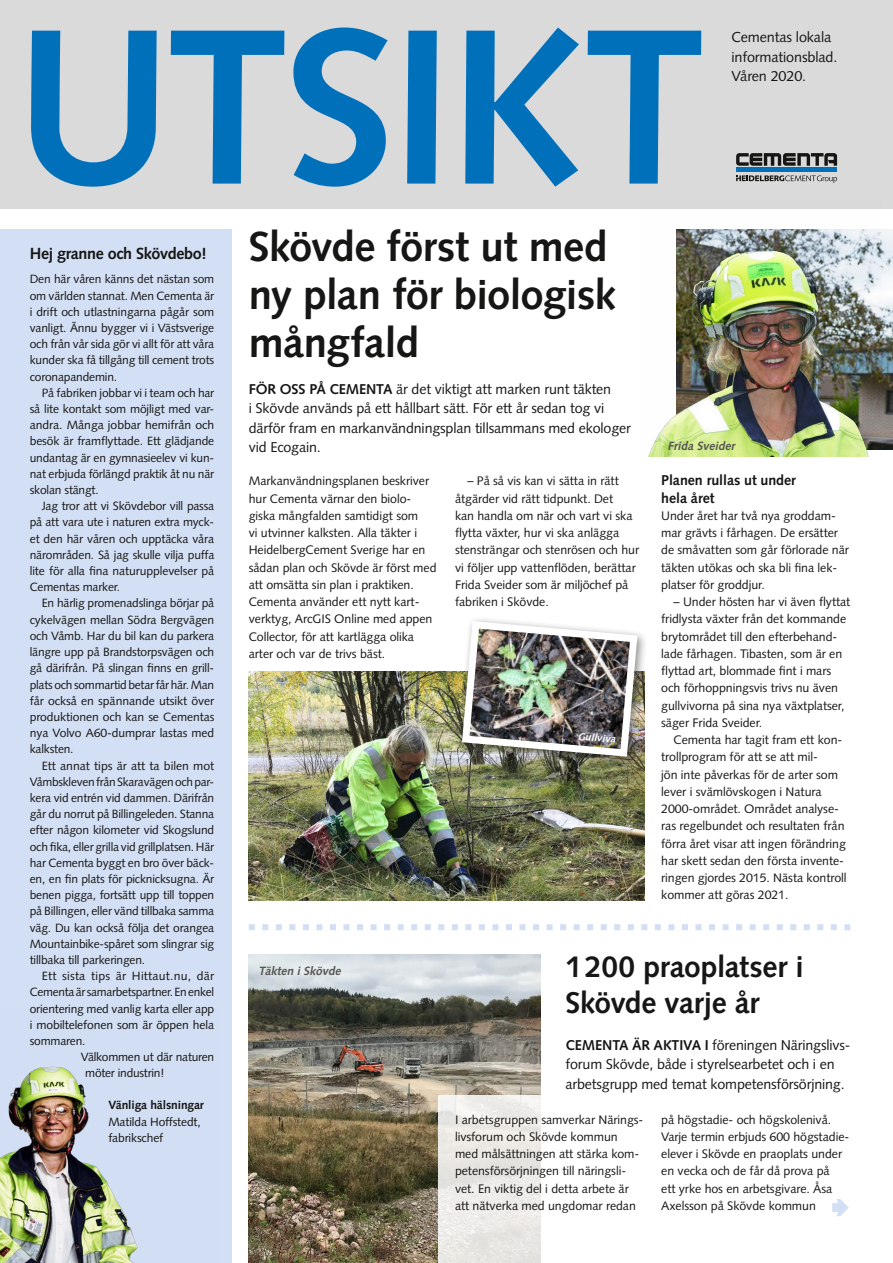
<style>
.page{position:relative;width:893px;height:1263px;background:#fff}
.page>*{position:absolute;margin:0;border:0;box-sizing:border-box;transform-origin:0 0}
.t1{font:700 221.1px "Syntax LT Std";letter-spacing:-.02em;color:#0070bb}
.t2{font:700 42px/48px "Syntax LT Std";letter-spacing:-.015em;color:#161614}
.t3{font:700 30px/36px "Syntax LT Std";letter-spacing:-.01em;color:#161614}
.t4{font:700 16.2px "Syntax LT Std";letter-spacing:-.02em;color:#161614}
.t5{font:14.4px/19.2px "Syntax LT Std";letter-spacing:-.01em;color:#161614}
.t6{font:14.25px/19.5px "Syntax LT Std";letter-spacing:-.01em;color:#161614}
.t7{font:700 14.25px/17.2px "Syntax LT Std";letter-spacing:-.005em;color:#161614}
.t8{font:12.3px/17.2px "Syntax LT Std";letter-spacing:-.005em;color:#161614}
.t9{font:12px/16.2px "Syntax LT Std";letter-spacing:-.015em;color:#161614;text-align:justify}
.t10{font:12px "Syntax LT Std";letter-spacing:.015em;color:#161614}
.t11{font:italic 700 12px "Syntax LT Std";color:#565554}
.t12{font:700 12px "Syntax LT Std";letter-spacing:-.01em;color:#161614}
.t13{font:italic 700 10.5px "Syntax LT Std";color:#fff}
.s1{font-weight:700}
</style>
<div class="page">
<div style="left:0;top:0;width:893px;height:209px;background:#dadada"></div>
<img style="left:249px;top:955px;width:292px;height:308px">
<svg style="left:438px;top:1096px;width:103px;height:167px;fill:#ece9e6"></svg>
<img style="left:249px;top:672px;width:395px;height:229px">
<div style="left:0;top:230px;width:232px;height:1033px;background:#d3dff4"></div>
<svg style="left:832px;top:1199px;width:17px;height:17px"></svg>
<svg style="left:249px;top:924px;width:601px;height:6px"></svg>
<hr style="left:736px;top:167px;width:101px;height:4px;background:#0070bb">
<svg style="left:736px;top:153px;width:101px;height:13px"></svg>
<svg style="left:736px;top:175px;width:101px;height:8px"></svg>
<img style="left:881px;top:230px;width:12px;height:220px">
<img style="left:648px;top:229px;width:233px;height:228px">
<div style="left:457px;top:615px;width:191px;height:153px;background:#161614;opacity:.5"></div>
<img style="left:458px;top:617px;width:183px;height:143px">
<img style="left:0;top:1066px;width:138px;height:197px">
<h1 class="t1" style="left:14px;top:-19px;width:694px">UTSIKT</h1>
<p class="t5" style="left:731px;top:28px;width:108px">Cementas lokala informationsblad.<br>Våren 2020.</p>
<h3 class="t4" style="left:30px;top:244px;width:179px">Hej granne och Skövdebo!</h3>
<p class="t9" style="left:30px;top:271px;width:186px">Den här våren känns det nästan som om världen stannat. Men Cementa är i drift och utlastningarna pågår som vanligt. Ännu bygger vi i Västsverige och från vår sida gör vi allt för att våra kunder ska få tillgång till cement trots coronapandemin.</p>
<p class="t9" style="left:30px;top:385px;width:186px;text-indent:12px">På fabriken jobbar vi i team och har så lite kontakt som möjligt med var&shy;andra. Många jobbar hemifrån och besök är framflyttade. Ett glädjande undantag är en gymnasieelev vi kun&shy;nat erbjuda förlängd praktik åt nu när skolan stängt.</p>
<p class="t9" style="left:30px;top:498px;width:186px;text-indent:12px">Jag tror att vi Skövdebor vill passa på att vara ute i naturen extra myck&shy;et den här våren och upptäcka våra närområden. Så jag skulle vilja puffa lite för alla fina naturupplevelser på Cementas marker.</p>
<p class="t9" style="left:30px;top:595px;width:186px;text-indent:12px">En härlig promenadslinga börjar på cykelvägen mellan Södra Bergvägen och Våmb. Har du bil kan du parkera längre upp på Brandstorpsvägen och gå därifrån. På slingan finns en grill&shy;plats och sommartid betar får här. Man får också en spännande utsikt över produktionen och kan se Cementas nya Volvo A60-dumprar lastas med kalksten.</p>
<p class="t9" style="left:30px;top:757px;width:186px;text-indent:12px">Ett annat tips är att ta bilen mot Våmbskleven från Skaravägen och par&shy;kera vid entrén vid dammen. Därifrån går du norrut på Billingeleden. Stanna efter någon kilometer vid Skogslund och fika, eller grilla vid grillplatsen. Här har Cementa byggt en bro över bäck&shy;en, en fin plats för picknicksugna. Är benen pigga, fortsätt upp till toppen på Billingen, eller vänd tillbaka samma väg. Du kan också följa det orangea Mountainbike-spåret som slingrar sig tillbaka till parkeringen.</p>
<p class="t10" style="left:42px;top:969px;width:174px">Ett sista tips är Hittaut.nu, där</p>
<p class="t9" style="left:30px;top:984px;width:186px">Cementa är samarbetspartner. En enkel</p>
<p class="t9" style="left:30px;top:1000px;width:186px">orientering med vanlig karta eller app</p>
<p class="t9" style="left:30px;top:1016px;width:186px">i mobiltelefonen som är öppen hela</p>
<p class="t9" style="left:30px;top:1033px;width:57px">sommaren.</p>
<p class="t9" style="left:81px;top:1049px;width:135px">Välkommen ut där naturen</p>
<p class="t9" style="left:85px;top:1065px;width:81px">möter industrin!</p>
<p class="t12" style="left:108px;top:1098px;width:97px">Vänliga hälsningar</p>
<p class="t9" style="left:108px;top:1113px;width:94px">Matilda Hoffstedt, fabrikschef</p>
<h2 class="t2" style="left:249px;top:223px;width:368px">Skövde först ut med ny plan för biologisk mångfald</h2>
<p class="t6" style="left:249px;top:379px;width:384px"><span class="s1">FÖR OSS PÅ CEMENTA</span> är det viktigt att marken runt täkten<br>i Skövde används på ett hållbart sätt. För ett år sedan tog vi därför fram en markanvändningsplan tillsammans med ekologer vid Ecogain.</p>
<p class="t8" style="left:249px;top:472px;width:189px">Markanvändningsplanen beskriver hur Cementa värnar den biolo&shy;giska mångfalden samtidigt som<br>vi utvinner kalksten. Alla täkter i<br>HeidelbergCement Sverige har en sådan plan och Skövde är först med att omsätta sin plan i praktiken.<br>Cementa använder ett nytt kart&shy;verktyg, ArcGIS Online med appen<br>Collector, för att kartlägga olika arter och var de trivs bäst.</p>
<p class="t8" style="left:455px;top:472px;width:186px;text-indent:12px">– På så vis kan vi sätta in rätt åtgärder vid rätt tidpunkt. Det<br>kan handla om när och vart vi ska flytta växter, hur vi ska anlägga stensträngar och stenrösen och hur vi följer upp vattenflöden, berättar<br>Frida Sveider som är miljöchef på fabriken i Skövde.</p>
<p class="t7" style="left:661px;top:472px;width:136px">Planen rullas ut under hela året</p>
<p class="t11" style="left:667px;top:439px;width:71px">Frida Sveider</p>
<p class="t8" style="left:661px;top:507px;width:189px">Under året har två nya groddam&shy;mar grävts i fårhagen. De ersätter de småvatten som går förlorade när täkten utökas och ska bli fina lek&shy;platser för groddjur.</p>
<p class="t8" style="left:661px;top:593px;width:191px;text-indent:12px">– Under hösten har vi även flyttat fridlysta växter från det kommande brytområdet till den efterbehand&shy;lade fårhagen. Tibasten, som är en flyttad art, blommade fint i mars och förhoppningsvis trivs nu även gullvivorna på sina nya växtplatser, säger Frida Sveider.</p>
<p class="t8" style="left:661px;top:731px;width:187px;text-indent:12px">Cementa har tagit fram ett kon&shy;trollprogram för att se att mil-<br>jön inte påverkas för de arter som lever i svämlövskogen i Natura<br>2000-området. Området analyse&shy;ras regelbundet och resultaten från förra året visar att ingen förändring har skett sedan den första invente&shy;ringen gjordes 2015. Nästa kontroll kommer att göras 2021.</p>
<p class="t13" style="left:578px;top:730px;width:39px;rotate:5deg">Gullviva</p>
<p class="t11" style="left:259px;top:964px;width:86px">Täkten i Skövde</p>
<h3 class="t3" style="left:566px;top:949px;width:240px">1200 praoplatser i<br>Skövde varje år</h3>
<p class="t6" style="left:566px;top:1035px;width:286px"><span class="s1">CEMENTA ÄR AKTIVA I</span> föreningen Näringslivs&shy;forum Skövde, både i styrelsearbetet och i en arbetsgrupp med temat kompetensförsörjning.</p>
<p class="t8" style="left:455px;top:1111px;width:188px">I arbetsgruppen samverkar Närings&shy;livsforum och Skövde kommun med målsättningen att stärka kom&shy;petensförsörjningen till näringsli&shy;vet. En viktig del i detta arbete är att nätverka med ungdomar redan</p>
<p class="t8" style="left:661px;top:1111px;width:188px">på högstadie- och högskolenivå.<br>Varje termin erbjuds 600 högstadie&shy;elever i Skövde en praoplats under en vecka och de får då prova på<br>ett yrke hos en arbetsgivare. Åsa<br>Axelsson på Skövde kommun</p>
</div>
